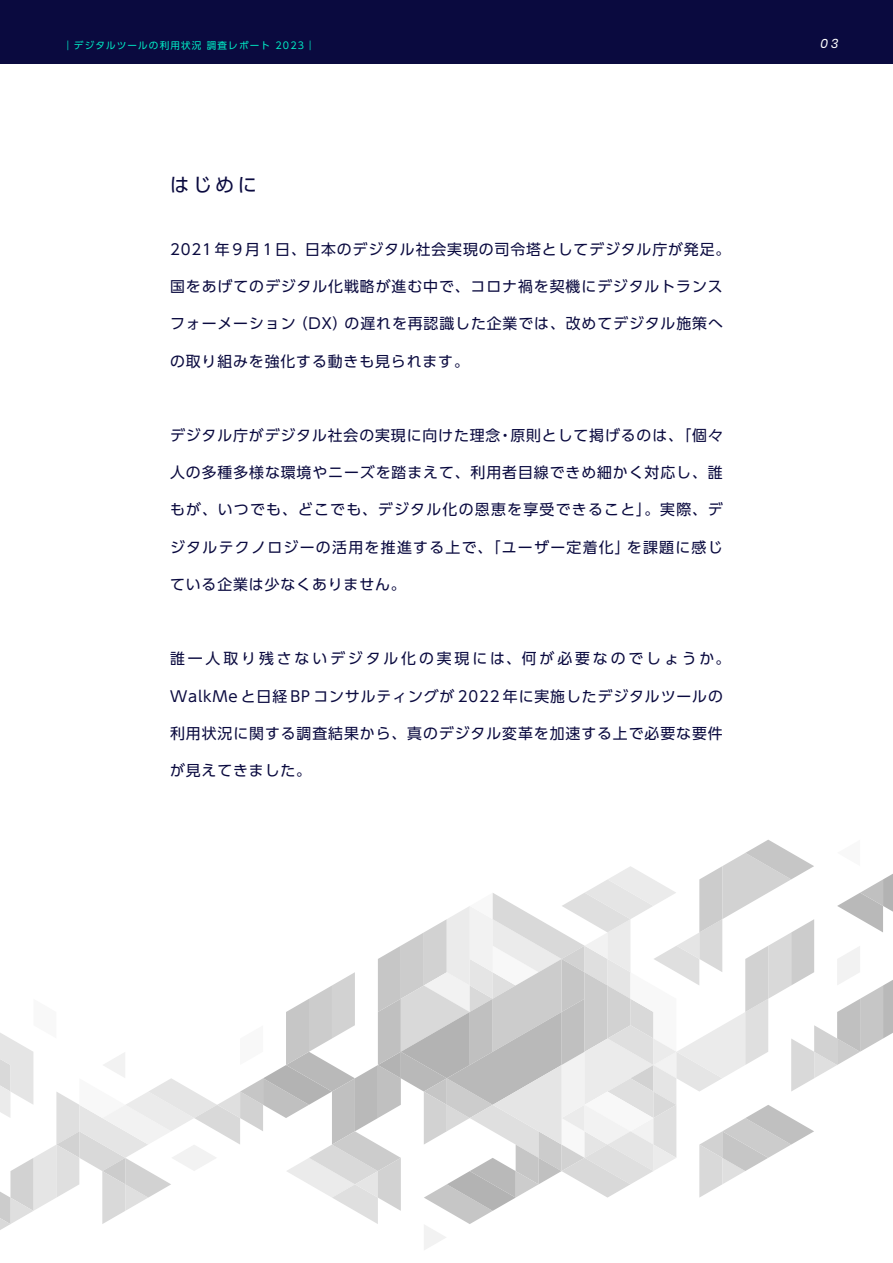
<style>
.page{position:relative;width:893px;height:1263px;background:#fff}
.page>*{position:absolute;margin:0;border:0;box-sizing:border-box;transform-origin:0 0}
.t1{font:19.2px "UD Shin Go Pro";color:#0a0a3f}
.t2{font:14.85px "UD Shin Go Pro";letter-spacing:.065em;color:#0a0a3f}
.t3{font:14.85px "UD Shin Go Pro";letter-spacing:.085em;color:#0a0a3f}
.t4{font:14.85px "UD Shin Go Pro";letter-spacing:.09em;color:#0a0a3f}
.t5{font:14.85px "UD Shin Go Pro";letter-spacing:.195em;color:#0a0a3f}
.t6{font:italic 12.75px "Poppins";color:#fff}
.t7{font:9.6px "UD Shin Go Pro";letter-spacing:.12em;color:#00ecc5}
</style>
<div class="page">
<svg style="left:0;top:840px;width:893px;height:410px"></svg>
<div style="left:0;top:0;width:893px;height:64px;background:#0a0a3f"></div>
<p class="t7" style="left:63px;top:37px;width:253px">｜デジタルツールの利用状況 調査レポート 2023｜</p>
<p class="t6" style="left:820px;top:36px;width:19px">03</p>
<p class="t1" style="left:170px;top:169px;width:88px">はじめに</p>
<p class="t2" style="left:170px;top:237px;width:562px">2021 年 9 月 1 日、日本のデジタル社会実現の司令塔としてデジタル庁が発足。</p>
<p class="t2" style="left:170px;top:275px;width:554px">国をあげてのデジタル化戦略が進む中で、コロナ禍を契機にデジタルトランス</p>
<p class="t2" style="left:170px;top:312px;width:554px">フォーメーション（DX）の遅れを再認識した企業では、改めてデジタル施策へ</p>
<p class="t2" style="left:170px;top:349px;width:300px">の取り組みを強化する動きも見られます。</p>
<p class="t2" style="left:170px;top:423px;width:554px">デジタル庁がデジタル社会の実現に向けた理念・原則として掲げるのは、「個々</p>
<p class="t2" style="left:170px;top:461px;width:554px">人の多種多様な環境やニーズを踏まえて、利用者目線できめ細かく対応し、誰</p>
<p class="t3" style="left:170px;top:498px;width:554px">もが、いつでも、どこでも、デジタル化の恩恵を享受できること」。実際、デ</p>
<p class="t4" style="left:170px;top:535px;width:554px">ジタルテクノロジーの活用を推進する上で、「ユーザー定着化」を課題に感じ</p>
<p class="t2" style="left:170px;top:572px;width:237px">ている企業は少なくありません。</p>
<p class="t5" style="left:170px;top:647px;width:562px">誰一人取り残さないデジタル化の実現には、何が必要なのでしょうか。</p>
<p class="t2" style="left:170px;top:684px;width:554px">WalkMe と日経 BP コンサルティングが 2022 年に実施したデジタルツールの</p>
<p class="t2" style="left:170px;top:721px;width:554px">利用状況に関する調査結果から、真のデジタル変革を加速する上で必要な要件</p>
<p class="t2" style="left:170px;top:758px;width:143px">が見えてきました。</p>
</div>
